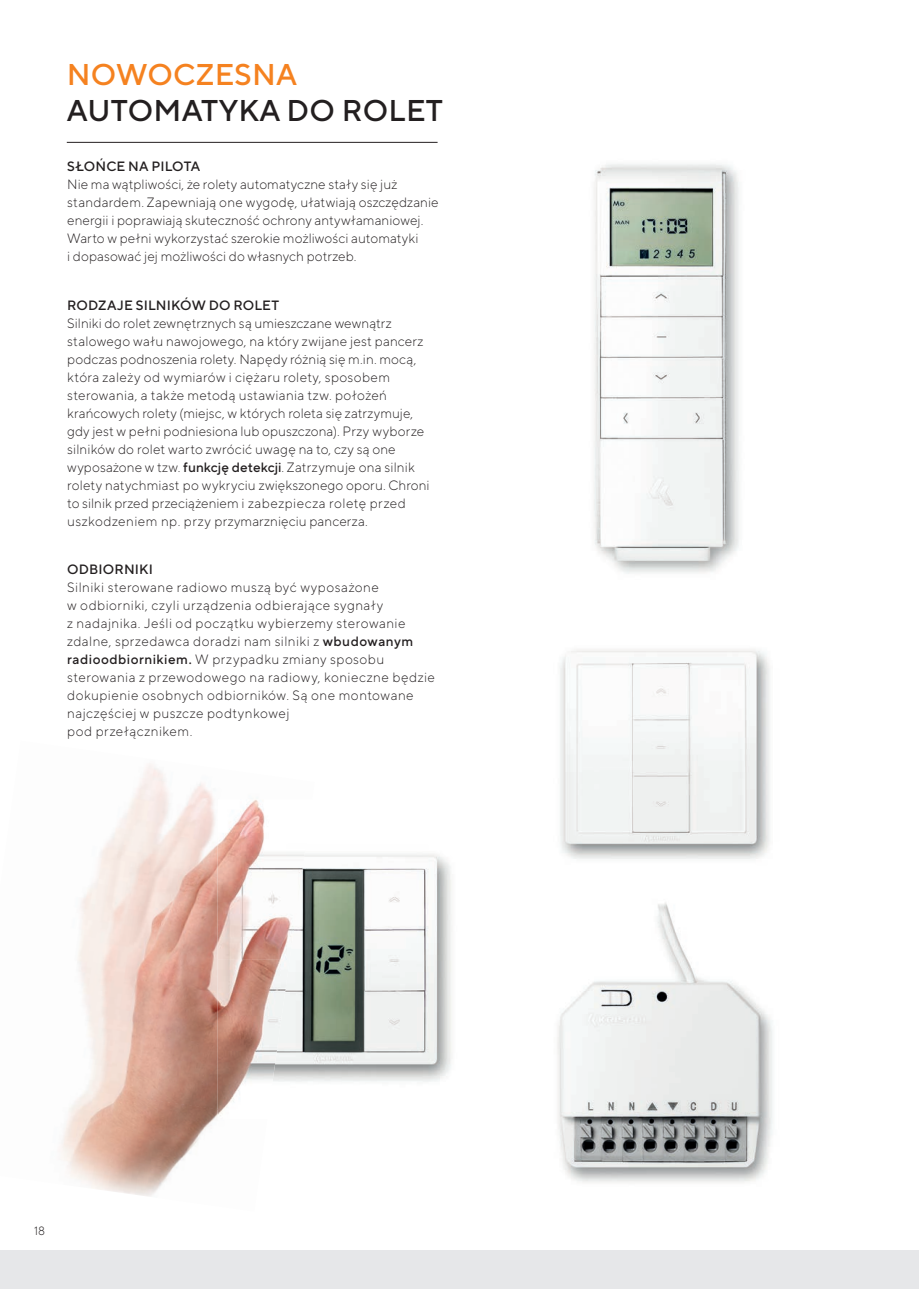
<style>
.page{position:relative;width:919px;height:1289px;background:#fff}
.page>*{position:absolute;margin:0;border:0;box-sizing:border-box;transform-origin:0 0}
.t1{font:500 30px "TT Norms Pro";letter-spacing:.01em;color:#231f20}
.t2{font:500 30px "TT Norms Pro";letter-spacing:.01em;color:#f58220}
.t3{font:300 13.5px/18px "TT Norms Pro";letter-spacing:.02em;color:#231f20}
.t4{font:300 13.5px/18px "TT Norms Pro";letter-spacing:.04em;color:#231f20}
.t5{font:500 13.5px "TT Norms Pro";letter-spacing:.01em;color:#231f20}
.t6{font:300 12px "TT Norms Pro";color:#231f20}
.s1{font-weight:500}
</style>
<div class="page">
<div style="left:0;top:1250px;width:918px;height:38px;background:#e6e7e9"></div>
<img style="left:594px;top:164px;width:145px;height:410px">
<img style="left:560px;top:649px;width:210px;height:210px">
<img style="left:290px;top:854px;width:162px;height:228px">
<img style="left:78px;top:764px;width:140px;height:314px">
<img style="left:61px;top:1078px;width:157px;height:118px">
<img style="left:218px;top:959px;width:72px;height:157px">
<img style="left:218px;top:800px;width:94px;height:159px">
<img style="left:557px;top:902px;width:216px;height:281px">
<hr style="left:67px;top:142px;width:370px;height:1px;background:#231f20">
<h1 class="t2" style="left:67px;top:55px;width:232px">NOWOCZESNA</h1>
<h1 class="t1" style="left:67px;top:91px;width:377px">AUTOMATYKA DO ROLET</h1>
<p class="t5" style="left:67px;top:157px;width:134px">SŁOŃCE NA PILOTA</p>
<p class="t3" style="left:67px;top:175px;width:373px">Nie ma wątpliwości, że rolety automatyczne stały się już standardem. Zapewniają one wygodę, ułatwiają oszczędzanie energii i poprawiają skuteczność ochrony antywłamaniowej.<br>Warto w pełni wykorzystać szerokie możliwości automatyki<br>i dopasować jej możliwości do własnych potrzeb.</p>
<p class="t5" style="left:67px;top:296px;width:213px">RODZAJE SILNIKÓW DO ROLET</p>
<p class="t3" style="left:67px;top:313px;width:364px">Silniki do rolet zewnętrznych są umieszczane wewnątrz stalowego wału nawojowego, na który zwijane jest pancerz podczas podnoszenia rolety. Napędy różnią się m.in. mocą, która zależy od wymiarów i ciężaru rolety, sposobem sterowania, a także metodą ustawiania tzw. położeń krańcowych rolety (miejsc, w których roleta się zatrzymuje, gdy jest w pełni podniesiona lub opuszczona). Przy wyborze silników do rolet warto zwrócić uwagę na to, czy są one wyposażone w tzw. <span class="s1">funkcję detekcji</span>. Zatrzymuje ona silnik rolety natychmiast po wykryciu zwiększonego oporu. Chroni to silnik przed przeciążeniem i zabezpiecza roletę przed uszkodzeniem np. przy przymarznięciu pancerza.</p>
<p class="t5" style="left:67px;top:560px;width:87px">ODBIORNIKI</p>
<p class="t4" style="left:67px;top:578px;width:369px">Silniki sterowane radiowo muszą być wyposażone<br>w odbiorniki, czyli urządzenia odbierające sygnały<br>z nadajnika. Jeśli od początku wybierzemy sterowanie zdalne, sprzedawca doradzi nam silniki z <span class="s1">wbudowanym radioodbiornikiem.</span> W przypadku zmiany sposobu sterowania z przewodowego na radiowy, konieczne będzie dokupienie osobnych odbiorników. Są one montowane najczęściej w puszcze podtynkowej<br>pod przełącznikem.</p>
<p class="t6" style="left:34px;top:1222px;width:12px">18</p>
</div>
